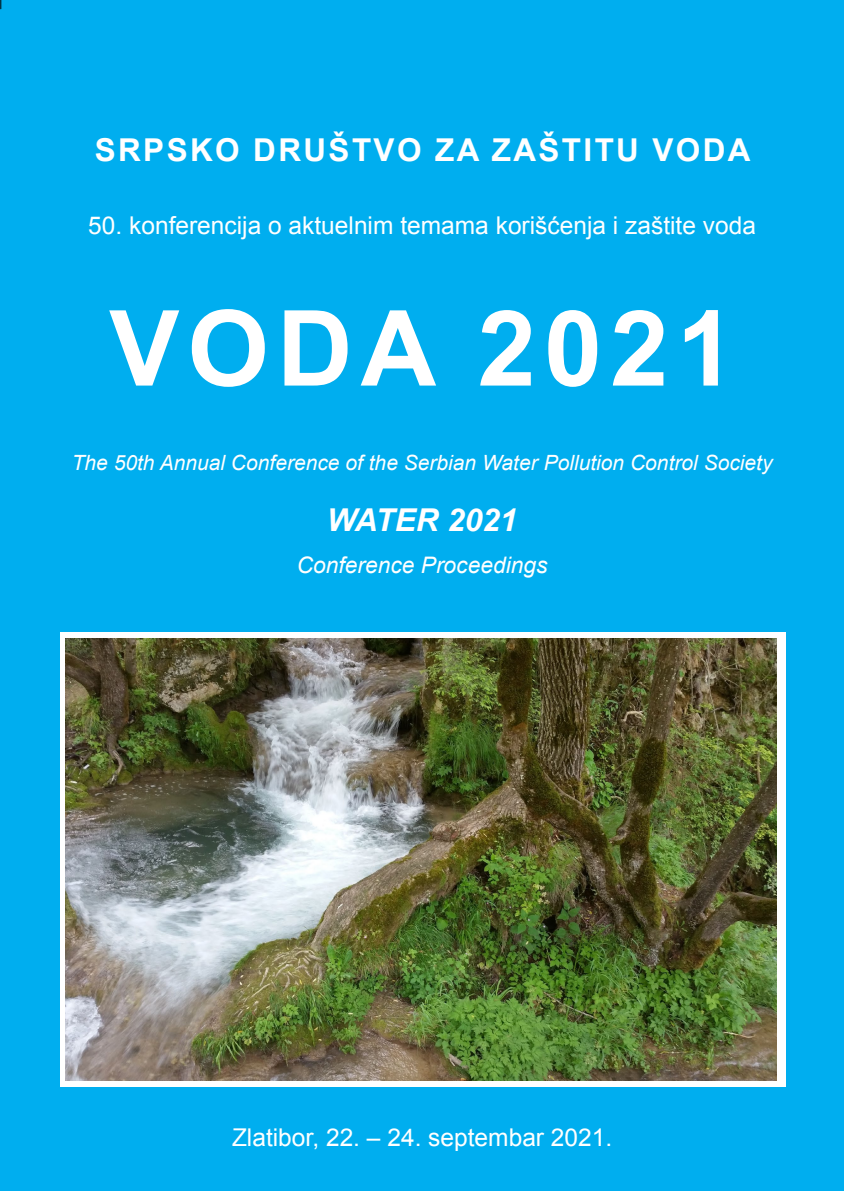
<style>
.page{position:relative;width:844px;height:1191px;background:#fff}
.page>*{position:absolute;margin:0;border:0;box-sizing:border-box;transform-origin:0 0}
.t1{font:700 105px "Arial";letter-spacing:.075em;color:#fff}
.t2{font:700 31.5px "Arial";letter-spacing:.075em;color:#fff}
.t3{font:italic 700 31.5px "Arial";color:#fff}
.t4{font:24.5px "Arial";color:#fff}
.t5{font:italic 22.75px "Arial";color:#fff}
.t6{font:italic 21px "Arial";color:#fff}
</style>
<div class="page">
<div style="left:0;top:0;width:843px;height:1191px;background:#00aeef"></div>
<div style="left:60px;top:632px;width:725px;height:454px;background:#fff"></div>
<img style="left:65px;top:638px;width:711px;height:442px">
<p class="t2" style="left:95px;top:129px;width:657px">SRPSKO DRUŠTVO ZA ZAŠTITU VODA</p>
<p class="t4" style="left:88px;top:210px;width:669px">50. konferencija o aktuelnim temama korišćenja i zaštite voda</p>
<h1 class="t1" style="left:109px;top:279px;width:627px">VODA 2021</h1>
<p class="t6" style="left:72px;top:448px;width:702px">The 50th Annual Conference of the Serbian Water Pollution Control Society</p>
<p class="t3" style="left:327px;top:498px;width:192px">WATER 2021</p>
<p class="t5" style="left:297px;top:550px;width:252px">Conference Proceedings</p>
<p class="t4" style="left:232px;top:1121px;width:381px">Zlatibor, 22. – 24. septembar 2021.</p>
</div>
